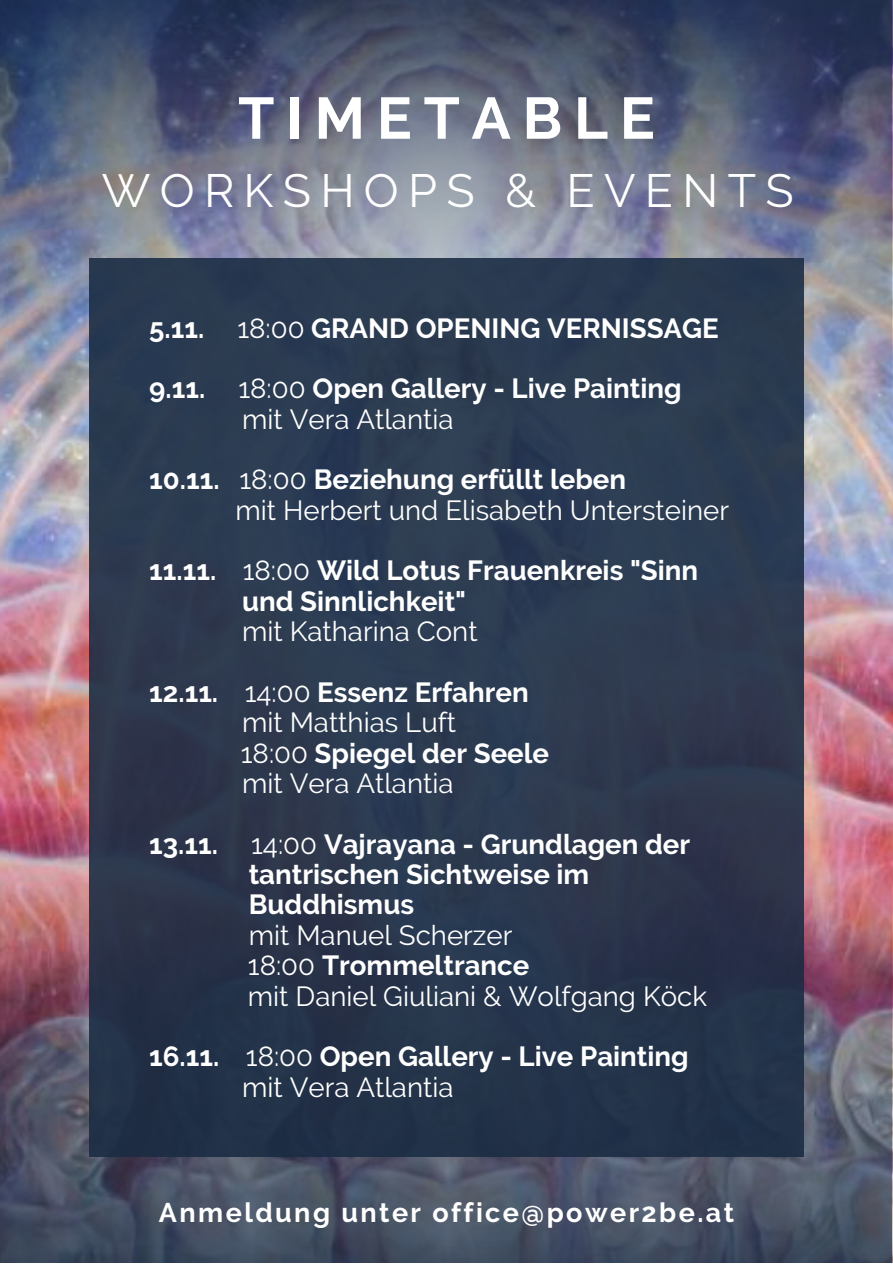
<style>
.page{position:relative;width:893px;height:1264px;background:#fff}
.page>*{position:absolute;margin:0;border:0;box-sizing:border-box;transform-origin:0 0}
.t1{font:700 58.5px "Raleway";letter-spacing:.2em;color:#fff}
.t2{font:46.5px "Raleway";letter-spacing:.2em;color:#fff}
.t3{font:700 27.6px/30.3px "Raleway";color:#fff}
.t4{font:27.6px/30.3px "Raleway";color:#fff}
.t5{font:700 27px "Raleway";letter-spacing:.09em;color:#fff}
.s1{font-weight:400}
.s2{font-weight:700}
</style>
<div class="page">
<img style="left:0;top:0;width:892px;height:1262px">
<svg style="left:0;top:0;width:891px;height:438px;background:#676e85"></svg>
<img style="left:0;top:823px;width:891px;height:439px">
<div style="left:89px;top:258px;width:714px;height:898px;background:#2b394f"></div>
<h1 class="t1" style="left:238px;top:84px;width:418px">TIMETABLE</h1>
<h2 class="t2" style="left:102px;top:164px;width:693px">WORKSHOPS &amp; EVENTS</h2>
<p class="t3" style="left:149px;top:297px;width:571px;line-height:60.8px">5.11. <span class="s1">18:00</span> GRAND OPENING VERNISSAGE<br>9.11. <span class="s1">18:00</span> Open Gallery - Live Painting</p>
<p class="t3" style="left:149px;top:388px;width:478px;line-height:60.8px;text-indent:93px"><span class="s1">mit Vera Atlantia<br></span>10.11. <span class="s1">18:00</span> Beziehung erfüllt leben</p>
<p class="t4" style="left:149px;top:479px;width:581px;line-height:60.8px;text-indent:86px">mit Herbert und Elisabeth Untersteiner<br><span class="s2">11.11.</span> 18:00 <span class="s2">Wild Lotus Frauenkreis "Sinn</span></p>
<p class="t3" style="left:242px;top:586px;width:225px">und Sinnlichkeit"</p>
<p class="t4" style="left:149px;top:601px;width:381px;line-height:60.8px;text-indent:93px">mit Katharina Cont<br><span class="s2">12.11.</span> 14:00 <span class="s2">Essenz Erfahren</span></p>
<p class="t4" style="left:241px;top:707px;width:310px">mit Matthias Luft<br>18:00 <span class="s2">Spiegel der Seele </span>mit Vera Atlantia</p>
<p class="t3" style="left:249px;top:828px;width:443px;text-indent:-99px">13.11. <span class="s1">14:00</span> Vajrayana - Grundlagen der tantrischen Sichtweise im<br>Buddhismus</p>
<p class="t4" style="left:248px;top:919px;width:460px">mit Manuel Scherzer<br>18:00 <span class="s2">Trommeltrance<br></span>mit Daniel Giuliani &amp; Wolfgang Köck</p>
<p class="t3" style="left:242px;top:1041px;width:448px;text-indent:-93px">16.11. <span class="s1">18:00</span> Open Gallery - Live Painting <span class="s1">mit Vera Atlantia</span></p>
<p class="t5" style="left:159px;top:1196px;width:576px">Anmeldung unter office@power2be.at</p>
</div>
